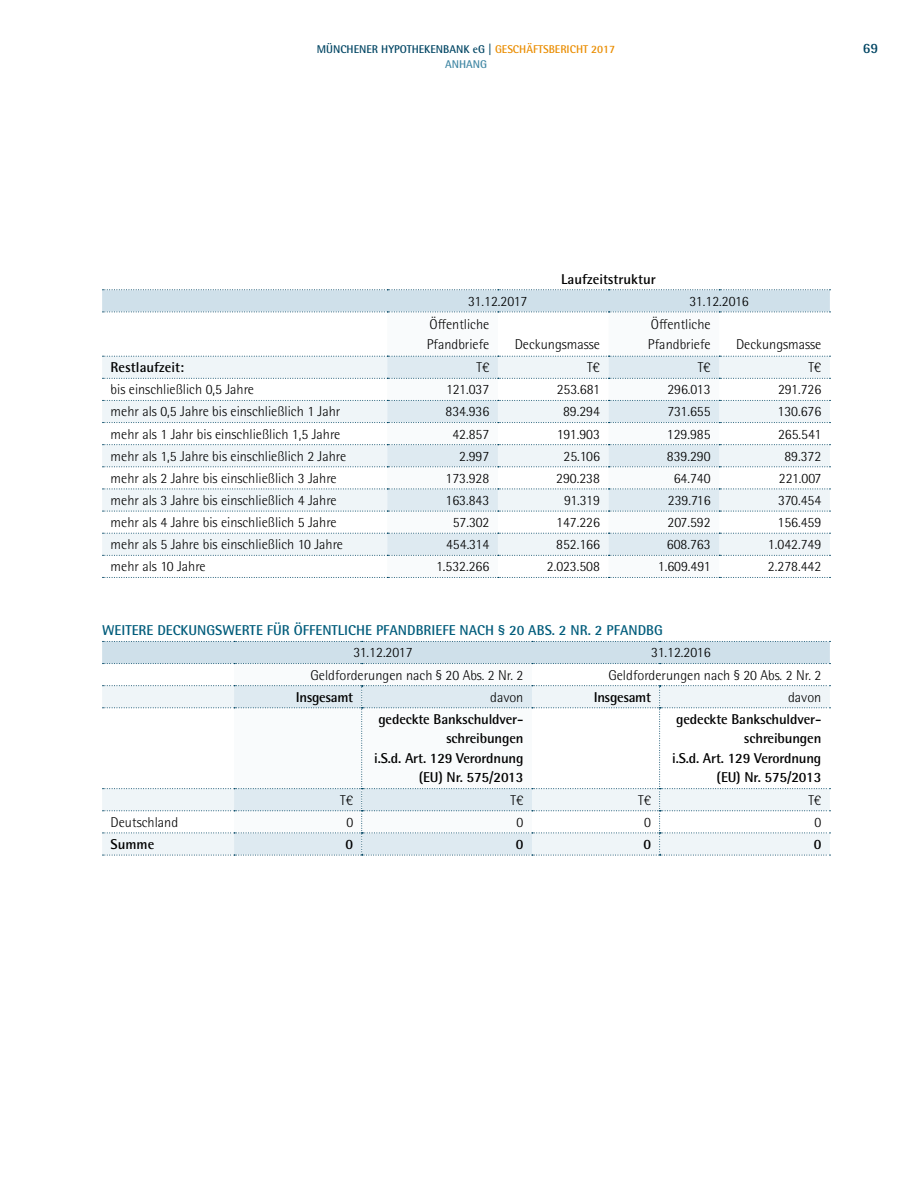
<style>
.page{position:relative;width:915px;height:1183px;background:#fff}
.page>*{position:absolute;margin:0;border:0;box-sizing:border-box;transform-origin:0 0}
.t1{font:300 14.25px/19.5px "Rotis Semi Sans Pro";color:#000}
.t2{font:700 14.25px/19.5px "Rotis Semi Sans Pro";letter-spacing:-.01em;color:#000;text-align:right}
.t3{font:700 14.25px "Rotis Semi Sans Pro";color:#005c7b}
.t4{font:700 14.25px "Rotis Semi Sans Pro";color:#004563}
.t5{font:700 11.25px "Rotis Semi Sans Pro";color:#004563}
.t6{font:700 11.25px "Rotis Semi Sans Pro";color:#4087a4}
.s1{color:#ea8d00}
</style>
<div class="page">
<svg style="left:387px;top:312px;width:332px;height:265px"></svg>
<svg style="left:102px;top:357px;width:727px;height:198px;fill:#eff5f8"></svg>
<svg style="left:387px;top:357px;width:332px;height:198px"></svg>
<svg style="left:102px;top:289px;width:728px;height:23px"></svg>
<svg style="left:102px;top:356px;width:728px;height:1px"></svg>
<svg style="left:102px;top:378px;width:728px;height:1px"></svg>
<svg style="left:102px;top:400px;width:728px;height:1px"></svg>
<svg style="left:102px;top:422px;width:728px;height:1px"></svg>
<svg style="left:102px;top:444px;width:728px;height:1px"></svg>
<svg style="left:102px;top:466px;width:728px;height:1px"></svg>
<svg style="left:102px;top:488px;width:728px;height:1px"></svg>
<svg style="left:102px;top:510px;width:728px;height:1px"></svg>
<svg style="left:102px;top:532px;width:728px;height:1px"></svg>
<svg style="left:102px;top:555px;width:728px;height:1px"></svg>
<svg style="left:102px;top:577px;width:728px;height:1px"></svg>
<svg style="left:102px;top:641px;width:728px;height:23px"></svg>
<svg style="left:102px;top:685px;width:728px;height:170px"></svg>
<p class="t5" style="left:317px;top:42px;width:300px">MÜNCHENER HYPOTHEKENBANK eG | <span class="s1">GESCHÄFTSBERICHT 2017</span></p>
<p class="t4" style="left:862px;top:39px;width:17px">69</p>
<p class="t6" style="left:445px;top:57px;width:43px">ANHANG</p>
<p class="t2" style="left:561px;top:269px;width:96px">Laufzeitstruktur</p>
<p class="t1" style="left:468px;top:291px;width:61px">31.12.2017</p>
<p class="t1" style="left:689px;top:291px;width:61px">31.12.2016</p>
<p class="t1" style="left:426px;top:315px;width:64px">Öffentliche<br>Pfandbriefe</p>
<p class="t1" style="left:647px;top:315px;width:64px">Öffentliche<br>Pfandbriefe</p>
<p class="t1" style="left:514px;top:334px;width:87px">Deckungsmasse</p>
<p class="t1" style="left:735px;top:334px;width:87px">Deckungsmasse</p>
<p class="t2" style="left:111px;top:357px;width:75px">Restlaufzeit:</p>
<p class="t1" style="left:476px;top:357px;width:14px">T€</p>
<p class="t1" style="left:587px;top:357px;width:14px">T€</p>
<p class="t1" style="left:697px;top:357px;width:14px">T€</p>
<p class="t1" style="left:808px;top:357px;width:14px">T€</p>
<p class="t1" style="left:111px;top:380px;width:145px">bis einschließlich 0,5 Jahre</p>
<p class="t1" style="left:446px;top:380px;width:45px">121.037</p>
<p class="t1" style="left:556px;top:380px;width:45px">253.681</p>
<p class="t1" style="left:667px;top:380px;width:45px">296.013</p>
<p class="t1" style="left:777px;top:380px;width:45px">291.726</p>
<p class="t1" style="left:111px;top:402px;width:231px">mehr als 0,5 Jahre bis einschließlich 1 Jahr</p>
<p class="t1" style="left:445px;top:402px;width:45px">834.936</p>
<p class="t1" style="left:563px;top:402px;width:38px">89.294</p>
<p class="t1" style="left:667px;top:402px;width:45px">731.655</p>
<p class="t1" style="left:777px;top:402px;width:45px">130.676</p>
<p class="t1" style="left:111px;top:424px;width:231px">mehr als 1 Jahr bis einschließlich 1,5 Jahre</p>
<p class="t1" style="left:452px;top:424px;width:38px">42.857</p>
<p class="t1" style="left:556px;top:424px;width:45px">191.903</p>
<p class="t1" style="left:666px;top:424px;width:45px">129.985</p>
<p class="t1" style="left:777px;top:424px;width:45px">265.541</p>
<p class="t1" style="left:111px;top:446px;width:237px">mehr als 1,5 Jahre bis einschließlich 2 Jahre</p>
<p class="t1" style="left:459px;top:446px;width:32px">2.997</p>
<p class="t1" style="left:563px;top:446px;width:38px">25.106</p>
<p class="t1" style="left:666px;top:446px;width:45px">839.290</p>
<p class="t1" style="left:784px;top:446px;width:38px">89.372</p>
<p class="t1" style="left:111px;top:468px;width:227px">mehr als 2 Jahre bis einschließlich 3 Jahre</p>
<p class="t1" style="left:445px;top:468px;width:45px">173.928</p>
<p class="t1" style="left:556px;top:468px;width:45px">290.238</p>
<p class="t1" style="left:673px;top:468px;width:38px">64.740</p>
<p class="t1" style="left:778px;top:468px;width:44px">221.007</p>
<p class="t1" style="left:111px;top:490px;width:227px">mehr als 3 Jahre bis einschließlich 4 Jahre</p>
<p class="t1" style="left:445px;top:490px;width:45px">163.843</p>
<p class="t1" style="left:564px;top:490px;width:37px">91.319</p>
<p class="t1" style="left:667px;top:490px;width:44px">239.716</p>
<p class="t1" style="left:777px;top:490px;width:45px">370.454</p>
<p class="t1" style="left:111px;top:512px;width:227px">mehr als 4 Jahre bis einschließlich 5 Jahre</p>
<p class="t1" style="left:452px;top:512px;width:38px">57.302</p>
<p class="t1" style="left:556px;top:512px;width:45px">147.226</p>
<p class="t1" style="left:667px;top:512px;width:45px">207.592</p>
<p class="t1" style="left:777px;top:512px;width:45px">156.459</p>
<p class="t1" style="left:111px;top:534px;width:234px">mehr als 5 Jahre bis einschließlich 10 Jahre</p>
<p class="t1" style="left:446px;top:534px;width:45px">454.314</p>
<p class="t1" style="left:556px;top:534px;width:45px">852.166</p>
<p class="t1" style="left:666px;top:534px;width:45px">608.763</p>
<p class="t1" style="left:767px;top:534px;width:55px">1.042.749</p>
<p class="t1" style="left:111px;top:557px;width:96px">mehr als 10 Jahre</p>
<p class="t1" style="left:436px;top:557px;width:55px">1.532.266</p>
<p class="t1" style="left:546px;top:557px;width:55px">2.023.508</p>
<p class="t1" style="left:657px;top:557px;width:54px">1.609.491</p>
<p class="t1" style="left:767px;top:557px;width:55px">2.278.442</p>
<p class="t3" style="left:102px;top:621px;width:562px">WEITERE DECKUNGSWERTE FÜR ÖFFENTLICHE PFANDBRIEFE NACH § 20 ABS. 2 NR. 2 PFANDBG</p>
<p class="t1" style="left:353px;top:643px;width:61px">31.12.2017</p>
<p class="t1" style="left:651px;top:643px;width:61px">31.12.2016</p>
<p class="t1" style="left:310px;top:665px;width:214px">Geldforderungen nach § 20 Abs. 2 Nr. 2</p>
<p class="t1" style="left:608px;top:665px;width:214px">Geldforderungen nach § 20 Abs. 2 Nr. 2</p>
<p class="t2" style="left:296px;top:686px;width:59px">Insgesamt</p>
<p class="t1" style="left:490px;top:687px;width:35px">davon</p>
<p class="t2" style="left:593px;top:686px;width:59px">Insgesamt</p>
<p class="t1" style="left:787px;top:687px;width:35px">davon</p>
<p class="t2" style="left:374px;top:709px;width:151px">gedeckte Bankschuldver&shy;schreibungen<br>i.S.d. Art. 129 Verordnung (EU) Nr. 575/2013</p>
<p class="t2" style="left:672px;top:709px;width:151px">gedeckte Bankschuldver&shy;schreibungen<br>i.S.d. Art. 129 Verordnung (EU) Nr. 575/2013</p>
<p class="t1" style="left:340px;top:790px;width:14px">T€</p>
<p class="t1" style="left:510px;top:790px;width:14px">T€</p>
<p class="t1" style="left:638px;top:790px;width:14px">T€</p>
<p class="t1" style="left:808px;top:790px;width:14px">T€</p>
<p class="t1" style="left:111px;top:812px;width:69px">Deutschland</p>
<p class="t1" style="left:346px;top:812px;width:8px">0</p>
<p class="t1" style="left:516px;top:812px;width:8px">0</p>
<p class="t1" style="left:644px;top:812px;width:8px">0</p>
<p class="t1" style="left:814px;top:812px;width:8px">0</p>
<p class="t2" style="left:111px;top:834px;width:45px">Summe</p>
<p class="t2" style="left:345px;top:834px;width:9px">0</p>
<p class="t2" style="left:515px;top:834px;width:9px">0</p>
<p class="t2" style="left:643px;top:834px;width:9px">0</p>
<p class="t2" style="left:813px;top:834px;width:9px">0</p>
</div>
